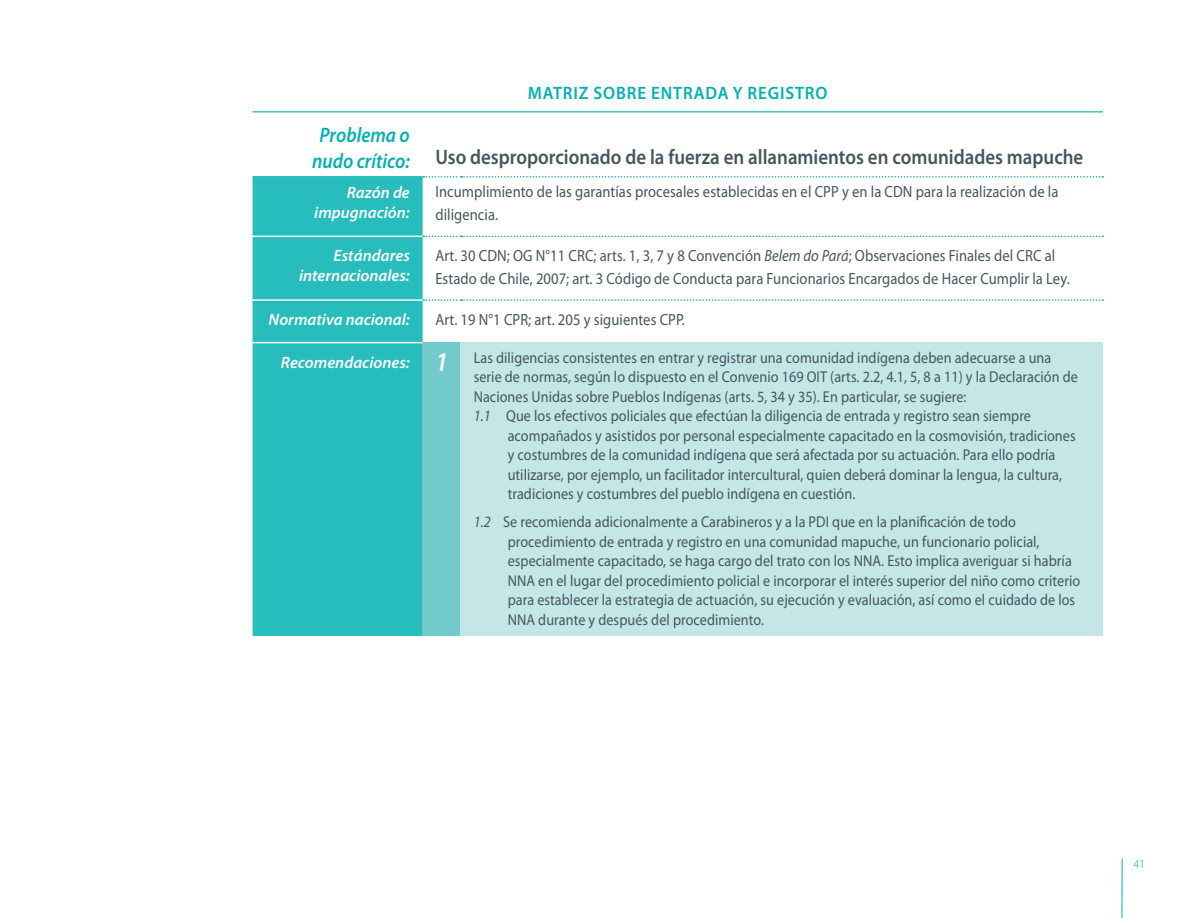
<style>
.page{position:relative;width:1188px;height:918px;background:#fff}
.page>*{position:absolute;margin:0;border:0;box-sizing:border-box;transform-origin:0 0}
.numero_tabla{font:italic 600 27px "Myriad Pro";color:#fff;scale:.9 1}
._03_titulo_tabla_-2{font:600 21px "Myriad Pro";color:#45555f;scale:.9 1}
._03_problema_nudo{font:italic 600 21px "Myriad Pro";color:#00b1b0;scale:.9 1}
._03_titulo_tabla_-si{font:600 18px "Myriad Pro";letter-spacing:.05em;color:#00b1b0;scale:.95 1}
._00_primera_col_tabl{font:italic 600 16.5px/19.8px "Myriad Pro";color:#fff;text-align:right}
._01_texto_tabla{font:16.2px/22.5px "Myriad Pro";letter-spacing:.005em;color:#45555f;scale:.9 1}
._01_texto_tabla_1_1{font:15.75px/19.5px "Myriad Pro";letter-spacing:.005em;color:#45555f;scale:.9 1}
._01_texto_tabla_recu{font:15.75px/19.5px "Myriad Pro";letter-spacing:.005em;color:#45555f;scale:.9 1}
.t1{font:300 12px "Myriad Pro";color:#00b1b0}
.s1{font-style:italic}
</style>
<div class="page">
<hr style="left:1122px;top:858px;width:1px;height:60px;background:#00b1b0">
<hr style="left:253px;top:111px;width:850px;height:1px;background:#00b1b0">
<div style="left:253px;top:178px;width:170px;height:458px;background:#26bdbc"></div>
<div style="left:423px;top:343px;width:38px;height:293px;background:#72cacb"></div>
<div style="left:461px;top:343px;width:642px;height:293px;background:#c5e6e7"></div>
<svg style="left:423px;top:176px;width:680px;height:2px"></svg>
<svg style="left:423px;top:236px;width:680px;height:1px"></svg>
<svg style="left:423px;top:299px;width:680px;height:2px"></svg>
<hr style="left:253px;top:236px;width:170px;height:1px;background:#fff">
<hr style="left:253px;top:299px;width:170px;height:2px;background:#fff">
<hr style="left:253px;top:342px;width:170px;height:1px;background:#fff">
<hr style="left:253px;top:176px;width:170px;height:2px;background:#26bdbc">
<p class="_03_titulo_tabla_-si" style="left:528px;top:81px;width:317px">MATRIZ SOBRE ENTRADA Y REGISTRO</p>
<p class="_03_problema_nudo" style="left:320px;top:122px;width:102px">Problema o</p>
<p class="_03_problema_nudo" style="left:312px;top:147px;width:110px">nudo crítico:</p>
<p class="_03_titulo_tabla_-2" style="left:435px;top:144px;width:722px">Uso desproporcionado de la fuerza en allanamientos en comunidades mapuche</p>
<p class="_00_primera_col_tabl" style="left:314px;top:182px;width:97px">Razón de impugnación:</p>
<p class="_01_texto_tabla" style="left:435px;top:181px;width:694px">Incumplimiento de las garantías procesales establecidas en el CPP y en la CDN para la realización de la diligencia.</p>
<p class="_00_primera_col_tabl" style="left:299px;top:246px;width:112px">Estándares internacionales:</p>
<p class="_01_texto_tabla" style="left:435px;top:244px;width:706px">Art. 30 CDN; OG N°11 CRC; arts. 1, 3, 7 y 8 Convención <span class="s1">Belem do Pará</span>; Observaciones Finales del CRC al<br>Estado de Chile, 2007; art. 3 Código de Conducta para Funcionarios Encargados de Hacer Cumplir la Ley.</p>
<p class="_00_primera_col_tabl" style="left:269px;top:309px;width:143px">Normativa nacional:</p>
<p class="_01_texto_tabla" style="left:435px;top:308px;width:279px">Art. 19 N°1 CPR; art. 205 y siguientes CPP.</p>
<p class="_00_primera_col_tabl" style="left:281px;top:352px;width:130px">Recomendaciones:</p>
<p class="numero_tabla" style="left:435px;top:345px;width:16px">1</p>
<p class="_01_texto_tabla_recu" style="left:474px;top:348px;width:673px">Las diligencias consistentes en entrar y registrar una comunidad indígena deben adecuarse a una serie de normas, según lo dispuesto en el Convenio 169 OIT (arts. 2.2, 4.1, 5, 8 a 11) y la Declaración de<br>Naciones Unidas sobre Pueblos Indígenas (arts. 5, 34 y 35). En particular, se sugiere:</p>
<p class="_01_texto_tabla_1_1" style="left:508px;top:406px;width:633px;text-indent:-34px"><span class="s1">1.1</span> Que los efectivos policiales que efectúan la diligencia de entrada y registro sean siempre acompañados y asistidos por personal especialmente capacitado en la cosmovisión, tradiciones y costumbres de la comunidad indígena que será afectada por su actuación. Para ello podría utilizarse, por ejemplo, un facilitador intercultural, quien deberá dominar la lengua, la cultura, tradiciones y costumbres del pueblo indígena en cuestión.</p>
<p class="_01_texto_tabla_1_1" style="left:508px;top:512px;width:638px;text-indent:-34px"><span class="s1">1.2</span> Se recomienda adicionalmente a Carabineros y a la PDI que en la planificación de todo procedimiento de entrada y registro en una comunidad mapuche, un funcionario policial, especialmente capacitado, se haga cargo del trato con los NNA. Esto implica averiguar si habría NNA en el lugar del procedimiento policial e incorporar el interés superior del niño como criterio para establecer la estrategia de actuación, su ejecución y evaluación, así como el cuidado de los NNA durante y después del procedimiento.</p>
<p class="t1" style="left:1133px;top:857px;width:13px">41</p>
</div>
